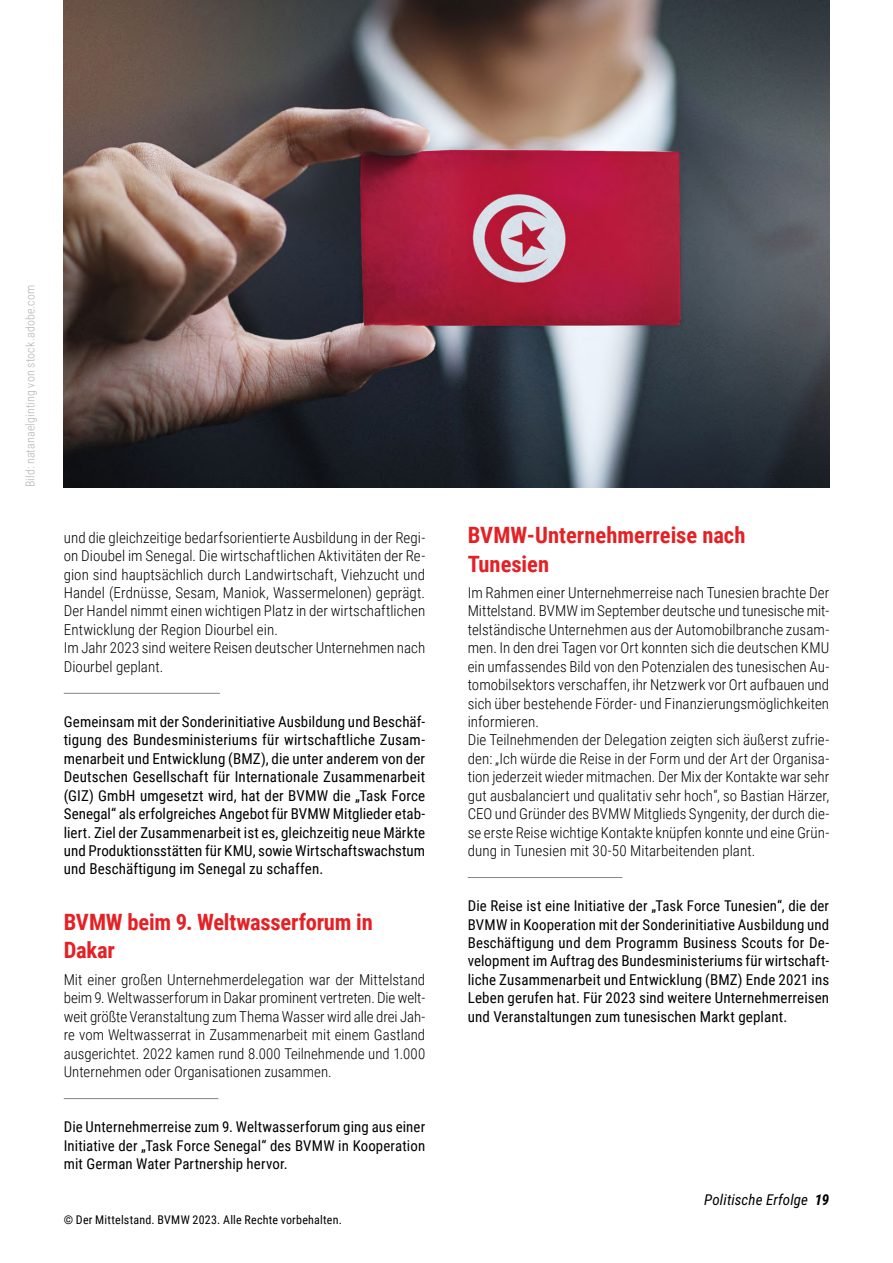
<style>
.page{position:relative;width:893px;height:1263px;background:#fff}
.page>*{position:absolute;margin:0;border:0;box-sizing:border-box;transform-origin:0 0}
.t1{font:700 22.5px/28.8px "Roboto Condensed";letter-spacing:-.005em;color:#e42125}
.t2{font:300 15px/18.5px "Roboto Condensed";letter-spacing:.005em;color:#000}
.t3{font:15px/18.5px "Roboto Condensed";letter-spacing:.005em;color:#000;text-align:justify}
.t4{font:italic 15px "Roboto Condensed";letter-spacing:.005em;color:#000}
.t5{font:14.85px/18.5px "Roboto Condensed";letter-spacing:.01em;color:#000;text-align:justify}
.t6{font:300 14.85px/18.5px "Roboto Condensed";color:#000;text-align:justify}
.t7{font:12px "Roboto Condensed";letter-spacing:.02em;color:#000}
.t8{font:300 12px "Roboto Condensed";letter-spacing:.015em;color:#b2b2b1}
.s1{font-size:14.85px}
.s2{font-size:15px}
.s3{font-weight:700}
</style>
<div class="page">
<hr style="left:64px;top:693px;width:156px;height:1px;background:#83848a">
<hr style="left:64px;top:1098px;width:154px;height:1px;background:#83848a">
<hr style="left:468px;top:877px;width:154px;height:1px;background:#83848a">
<img style="left:64px;top:0;width:765px;height:487px">
<p class="t8" style="left:22px;top:487px;width:204px;rotate:-90deg">Bild: natanaelginting von stock.adobe.com</p>
<p class="t2" style="left:64px;top:528px;width:363px">und die gleichzeitige bedarfsorientierte Ausbildung in der Regi&shy;on Dioubel im Senegal. Die wirtschaftlichen Aktivitäten der Re&shy;gion sind hauptsächlich durch Landwirtschaft, Viehzucht und Handel (Erdnüsse, Sesam, Maniok, Wassermelonen) geprägt.<br>Der Handel nimmt einen wichtigen Platz in der wirtschaftlichen Entwicklung der Region Diourbel ein.<br>Im Jahr 2023 sind weitere Reisen deutscher Unternehmen nach Diourbel geplant.</p>
<p class="t3" style="left:64px;top:712px;width:363px">Gemeinsam mit der Sonderinitiative Ausbildung und Beschäf&shy;tigung des Bundesministeriums für wirtschaftliche Zusam&shy;menarbeit und Entwicklung (BMZ), die unter anderem von der Deutschen Gesellschaft für Internationale Zusammenarbeit (GIZ) GmbH umgesetzt wird, hat der BVMW die „Task Force Senegal“ als erfolgreiches Angebot für BVMW Mitglieder etab&shy;liert. Ziel der Zusammenarbeit ist es, gleichzeitig neue Märkte und Produktionsstätten für KMU, sowie Wirtschaftswachstum und Beschäftigung im Senegal zu schaffen.</p>
<h1 class="t1" style="left:64px;top:906px;width:311px">BVMW beim 9. Weltwasserforum in<br>Dakar</h1>
<p class="t2" style="left:64px;top:970px;width:363px;text-align:justify">Mit einer großen Unternehmerdelegation war der Mittelstand beim 9. Weltwasserforum in Dakar prominent vertreten. Die welt&shy;weit größte Veranstaltung zum Thema Wasser wird alle drei <span class="s1">Jah-</span></p>
<p class="t6" style="left:64px;top:1025px;width:363px">re vom Weltwasserrat in Zusammenarbeit mit einem Gastland ausgerichtet. 2022 kamen rund 8.000 Teilnehmende und 1.000<br>Unternehmen oder Organisationen zusammen.</p>
<p class="t5" style="left:64px;top:1117px;width:363px">Die Unternehmerreise zum 9. Weltwasserforum ging aus einer Initiative der „Task Force Senegal“ des BVMW in Kooperation mit German Water Partnership hervor.</p>
<p class="t7" style="left:64px;top:1211px;width:280px">© Der Mittelstand. BVMW 2023. Alle Rechte vorbehalten.</p>
<h1 class="t1" style="left:468px;top:519px;width:279px">BVMW-Unternehmerreise nach<br>Tunesien</h1>
<p class="t2" style="left:468px;top:583px;width:363px">Im Rahmen einer Unternehmerreise nach Tunesien brachte Der Mittelstand. BVMW im September deutsche und tunesische mit&shy;telständische Unternehmen aus der Automobilbranche zusam&shy;men. In den drei Tagen vor Ort konnten sich die deutschen KMU ein umfassendes Bild von den Potenzialen des tunesischen Au&shy;tomobilsektors verschaffen, ihr Netzwerk vor Ort aufbauen und sich über bestehende Förder- und Finanzierungsmöglichkeiten informieren.<br>Die Teilnehmenden der Delegation zeigten sich äußerst zufrie&shy;den: „Ich würde die Reise in der Form und der Art der Organisa&shy;tion jederzeit wieder mitmachen. Der Mix der Kontakte war sehr gut ausbalanciert und qualitativ sehr hoch“, so Bastian Härzer, CEO und Gründer des BVMW Mitglieds Syngenity, der durch die&shy;se erste Reise wichtige Kontakte knüpfen konnte und eine Grün&shy;dung in Tunesien mit 30-50 Mitarbeitenden plant.</p>
<p class="t5" style="left:468px;top:896px;width:363px">Die Reise ist eine Initiative der „Task Force Tunesien“, die der BVMW in Kooperation mit der Sonderinitiative Ausbildung und Beschäftigung und dem Programm Business Scouts <span class="s2">for De-</span></p>
<p class="t3" style="left:468px;top:951px;width:363px">velopment im Auftrag des Bundesministeriums für wirtschaft&shy;liche Zusammenarbeit und Entwicklung (BMZ) Ende 2021 ins Leben gerufen hat. Für 2023 sind weitere Unternehmerreisen und Veranstaltungen zum tunesischen Markt geplant.</p>
<p class="t4" style="left:704px;top:1189px;width:126px">Politische Erfolge <span class="s3">19</span></p>
</div>
